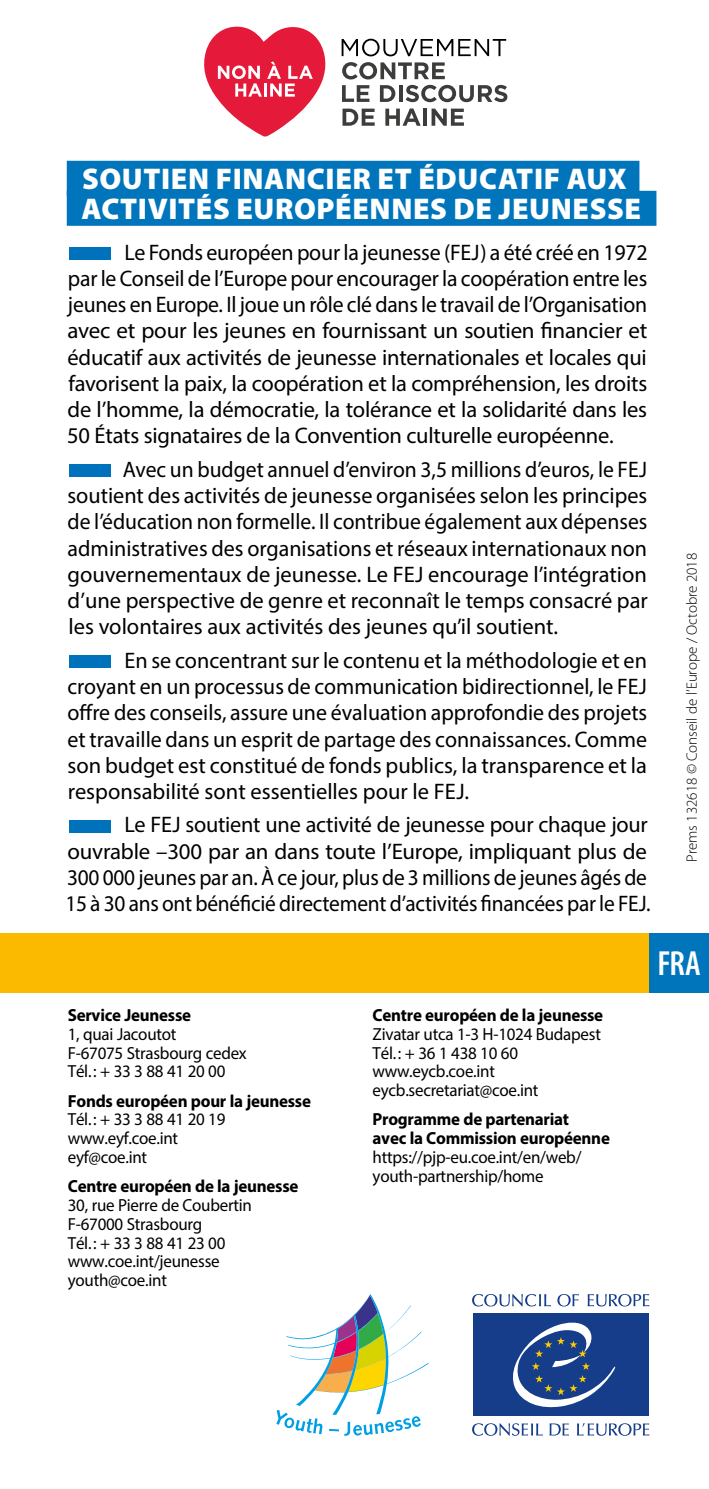
<style>
.page{position:relative;width:709px;height:1489px;background:#fff}
.page>*{position:absolute;margin:0;border:0;box-sizing:border-box;transform-origin:0 0}
.t1{font:600 condensed 35px "Myriad Pro";color:#fff}
.t2{font:900 30px/30px "Myriad Pro";letter-spacing:.02em;color:#fff}
.t3{font:22.5px/26.2px "Myriad Pro";letter-spacing:-.01em;color:#000;text-align:justify}
.t4{font:22.5px/26.2px "Myriad Pro";letter-spacing:-.01em;color:#000;text-align:justify;scale:.96 1}
.t5{font:17.5px/18.8px "Myriad Pro";letter-spacing:-.015em;color:#000}
.t6{font:700 17.5px/18.8px "Myriad Pro";letter-spacing:-.015em;color:#000}
.t7{font:300 15px "Myriad Pro";color:#000}
.s1{color:#0072bb}
</style>
<div class="page">
<div style="left:0;top:933px;width:709px;height:59px;background:#fbba00"></div>
<div style="left:649px;top:933px;width:60px;height:59px;background:#0075bc"></div>
<svg style="left:557px;top:1294px;width:22px;height:12px"></svg>
<svg style="left:587px;top:1294px;width:62px;height:12px"></svg>
<svg style="left:472px;top:1294px;width:79px;height:12px"></svg>
<svg style="left:577px;top:1423px;width:72px;height:12px"></svg>
<svg style="left:549px;top:1423px;width:20px;height:12px"></svg>
<svg style="left:472px;top:1423px;width:71px;height:12px"></svg>
<div style="left:473px;top:1313px;width:176px;height:102px;background:#153d8a"></div>
<svg style="left:513px;top:1322px;width:103px;height:85px"></svg>
<svg style="left:276px;top:1294px;width:152px;height:141px"></svg>
<div style="left:67px;top:161px;width:572px;height:35px;background:#0075bc"></div>
<div style="left:67px;top:191px;width:589px;height:35px;background:#0075bc"></div>
<svg style="left:342px;top:62px;width:103px;height:17px"></svg>
<svg style="left:342px;top:85px;width:27px;height:17px"></svg>
<svg style="left:380px;top:85px;width:15px;height:17px"></svg>
<hr style="left:399px;top:85px;width:3px;height:17px;background:#3c3c3b">
<svg style="left:405px;top:85px;width:102px;height:17px"></svg>
<svg style="left:204px;top:26px;width:122px;height:111px"></svg>
<svg style="left:341px;top:39px;width:165px;height:17px"></svg>
<svg style="left:342px;top:109px;width:33px;height:17px"></svg>
<svg style="left:385px;top:108px;width:35px;height:18px"></svg>
<hr style="left:423px;top:109px;width:4px;height:17px;background:#3c3c3b">
<svg style="left:431px;top:109px;width:33px;height:17px"></svg>
<h2 class="t2" style="left:81px;top:163px;width:561px">SOUTIEN FINANCIER ET ÉDUCATIF AUX<br>ACTIVITÉS EUROPÉENNES DE JEUNESSE</h2>
<p class="t3" style="left:67px;top:238px;width:582px"><span class="s1">■</span> Le Fonds européen pour la jeunesse (FEJ) a été créé en 1972 par le Conseil de l’Europe pour encourager la coopération entre les jeunes en Europe. Il joue un rôle clé dans le travail de l’Organisation avec et pour les jeunes en fournissant un soutien financier et éducatif aux activités de jeunesse internationales et locales qui favorisent la paix, la coopération et la compréhension, les droits de l’homme, la démocratie, la tolérance et la solidarité dans les 50 États signataires de la Convention culturelle européenne.</p>
<p class="t4" style="left:67px;top:456px;width:607px"><span class="s1">■</span> Avec un budget annuel d’environ 3,5 millions d’euros, le FEJ soutient des activités de jeunesse organisées selon les principes de l’éducation non formelle. Il contribue également aux dépenses administratives des organisations et réseaux internationaux non gouvernementaux de jeunesse. Le FEJ encourage l’intégration d’une perspective de genre et reconnaît le temps consacré par les volontaires aux activités des jeunes qu’il soutient.</p>
<p class="t3" style="left:67px;top:646px;width:582px"><span class="s1">■</span> En se concentrant sur le contenu et la méthodologie et en croyant en un processus de communication bidirectionnel, le FEJ offre des conseils, assure une évaluation approfondie des projets et travaille dans un esprit de partage des connaissances. Comme son budget est constitué de fonds publics, la transparence et la responsabilité sont essentielles pour le FEJ.</p>
<p class="t3" style="left:65px;top:811px;width:587px;text-align:left"><span class="s1">■</span> Le FEJ soutient une activité de jeunesse pour chaque jour ouvrable –300 par an dans toute l’Europe, impliquant plus de 300 000 jeunes par an. À ce jour, plus de 3 millions de jeunes âgés de 15 à 30 ans ont bénéficié directement d’activités financées par le FEJ.</p>
<p class="t7" style="left:683px;top:861px;width:310px;rotate:-90deg">Prems 132618 © Conseil de l’Europe / Octobre 2018</p>
<p class="t6" style="left:68px;top:1005px;width:125px">Service Jeunesse</p>
<p class="t5" style="left:68px;top:1024px;width:180px">1, quai Jacoutot<br>F-67075 Strasbourg cedex<br>Tél.: + 33 3 88 41 20 00</p>
<p class="t6" style="left:68px;top:1090px;width:245px">Fonds européen pour la jeunesse</p>
<p class="t5" style="left:68px;top:1109px;width:159px">Tél.: + 33 3 88 41 20 19 www.eyf.coe.int eyf@coe.int</p>
<p class="t6" style="left:68px;top:1176px;width:232px">Centre européen de la jeunesse</p>
<p class="t5" style="left:68px;top:1195px;width:185px">30, rue Pierre de Coubertin<br>F-67000 Strasbourg<br>Tél.: + 33 3 88 41 23 00 www.coe.int/jeunesse youth@coe.int</p>
<p class="t6" style="left:372px;top:1005px;width:232px">Centre européen de la jeunesse</p>
<p class="t5" style="left:372px;top:1024px;width:230px">Zivatar utca 1-3 H-1024 Budapest<br>Tél.: + 36 1 438 10 60 www.eycb.coe.int eycb.secretariat@coe.int</p>
<p class="t6" style="left:372px;top:1109px;width:239px">Programme de partenariat<br>avec la Commission européenne</p>
<p class="t5" style="left:372px;top:1147px;width:210px">https://pjp-eu.coe.int/en/web/ youth-partnership/home</p>
<h1 class="t1" style="left:657px;top:941px;width:45px">FRA</h1>
</div>
